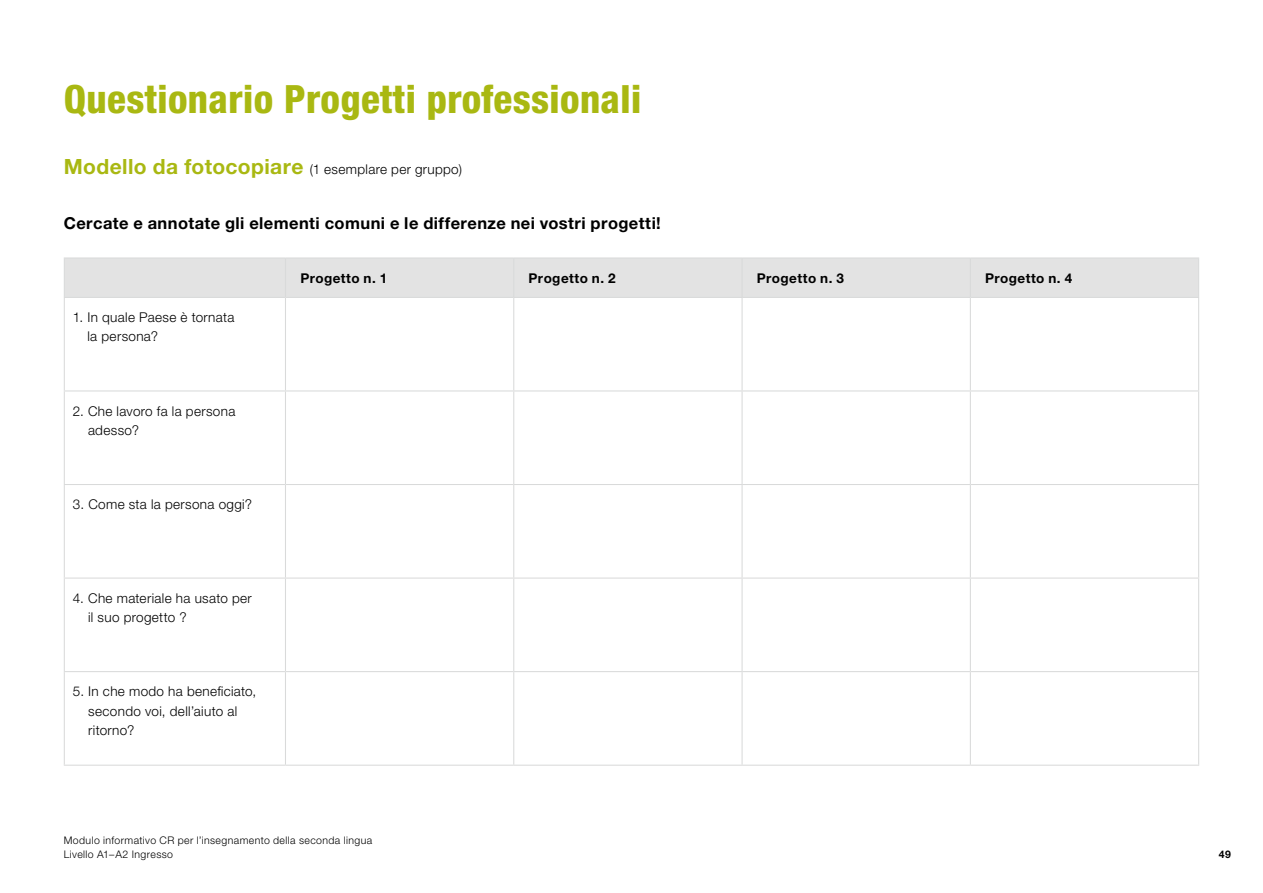
<style>
.page{position:relative;width:1263px;height:893px;background:#fff}
.page>*{position:absolute;margin:0;border:0;box-sizing:border-box;transform-origin:0 0}
.t1{font:800 condensed 39px "Helvetica Neue LT Std";letter-spacing:.01em;color:#a9b812}
.t2{font:700 16.5px "Helvetica Neue LT Std";letter-spacing:.025em;color:#000}
.t3{font:300 13.5px/19.5px "Helvetica Neue LT Std";letter-spacing:.025em;color:#000}
.t4{font:700 13.5px "Helvetica Neue LT Std";letter-spacing:.03em;color:#000}
.t5{font:300 10.5px/13.5px "Helvetica Neue LT Std";letter-spacing:.04em;color:#000}
.t6{font:700 10.5px "Helvetica Neue LT Std";color:#000}
.s1{font-weight:700;font-size:21px;color:#a9b812}
</style>
<div class="page">
<div style="left:65px;top:259px;width:1133px;height:38px;background:#e3e3e3"></div>
<hr style="left:64px;top:257px;width:221px;height:2px;background:#d9dada">
<hr style="left:64px;top:259px;width:1px;height:38px;background:#d9dada">
<hr style="left:285px;top:257px;width:229px;height:2px;background:#d9dada">
<hr style="left:285px;top:259px;width:1px;height:38px;background:#d9dada">
<hr style="left:514px;top:257px;width:228px;height:2px;background:#d9dada">
<hr style="left:513px;top:259px;width:1px;height:38px;background:#d9dada">
<hr style="left:742px;top:257px;width:228px;height:2px;background:#d9dada">
<hr style="left:741px;top:259px;width:2px;height:38px;background:#d9dada">
<hr style="left:970px;top:257px;width:229px;height:2px;background:#d9dada">
<hr style="left:970px;top:259px;width:1px;height:38px;background:#d9dada">
<hr style="left:1198px;top:259px;width:1px;height:38px;background:#d9dada">
<hr style="left:64px;top:297px;width:221px;height:1px;background:#d9dada">
<hr style="left:64px;top:298px;width:1px;height:92px;background:#d9dada">
<hr style="left:285px;top:297px;width:229px;height:1px;background:#d9dada">
<hr style="left:285px;top:298px;width:1px;height:92px;background:#d9dada">
<hr style="left:514px;top:297px;width:228px;height:1px;background:#d9dada">
<hr style="left:513px;top:298px;width:1px;height:92px;background:#d9dada">
<hr style="left:742px;top:297px;width:228px;height:1px;background:#d9dada">
<hr style="left:741px;top:298px;width:2px;height:92px;background:#d9dada">
<hr style="left:970px;top:297px;width:229px;height:1px;background:#d9dada">
<hr style="left:970px;top:298px;width:1px;height:92px;background:#d9dada">
<hr style="left:1198px;top:298px;width:1px;height:92px;background:#d9dada">
<hr style="left:64px;top:390px;width:221px;height:1px;background:#d9dada">
<hr style="left:64px;top:391px;width:1px;height:93px;background:#d9dada">
<hr style="left:285px;top:390px;width:229px;height:1px;background:#d9dada">
<hr style="left:285px;top:391px;width:1px;height:93px;background:#d9dada">
<hr style="left:514px;top:390px;width:228px;height:1px;background:#d9dada">
<hr style="left:513px;top:391px;width:1px;height:93px;background:#d9dada">
<hr style="left:742px;top:390px;width:228px;height:1px;background:#d9dada">
<hr style="left:741px;top:391px;width:2px;height:93px;background:#d9dada">
<hr style="left:970px;top:390px;width:229px;height:1px;background:#d9dada">
<hr style="left:970px;top:391px;width:1px;height:93px;background:#d9dada">
<hr style="left:1198px;top:391px;width:1px;height:93px;background:#d9dada">
<hr style="left:64px;top:484px;width:221px;height:1px;background:#d9dada">
<hr style="left:64px;top:485px;width:1px;height:92px;background:#d9dada">
<hr style="left:285px;top:484px;width:229px;height:1px;background:#d9dada">
<hr style="left:285px;top:485px;width:1px;height:92px;background:#d9dada">
<hr style="left:514px;top:484px;width:228px;height:1px;background:#d9dada">
<hr style="left:513px;top:485px;width:1px;height:92px;background:#d9dada">
<hr style="left:742px;top:484px;width:228px;height:1px;background:#d9dada">
<hr style="left:741px;top:485px;width:2px;height:92px;background:#d9dada">
<hr style="left:970px;top:484px;width:229px;height:1px;background:#d9dada">
<hr style="left:970px;top:485px;width:1px;height:92px;background:#d9dada">
<hr style="left:1198px;top:485px;width:1px;height:92px;background:#d9dada">
<hr style="left:64px;top:577px;width:221px;height:2px;background:#d9dada">
<hr style="left:64px;top:579px;width:1px;height:92px;background:#d9dada">
<hr style="left:285px;top:577px;width:229px;height:2px;background:#d9dada">
<hr style="left:285px;top:579px;width:1px;height:92px;background:#d9dada">
<hr style="left:514px;top:577px;width:228px;height:2px;background:#d9dada">
<hr style="left:513px;top:579px;width:1px;height:92px;background:#d9dada">
<hr style="left:742px;top:577px;width:228px;height:2px;background:#d9dada">
<hr style="left:741px;top:579px;width:2px;height:92px;background:#d9dada">
<hr style="left:970px;top:577px;width:229px;height:2px;background:#d9dada">
<hr style="left:970px;top:579px;width:1px;height:92px;background:#d9dada">
<hr style="left:1198px;top:579px;width:1px;height:92px;background:#d9dada">
<hr style="left:64px;top:671px;width:221px;height:1px;background:#d9dada">
<hr style="left:64px;top:672px;width:1px;height:93px;background:#d9dada">
<hr style="left:285px;top:671px;width:229px;height:1px;background:#d9dada">
<hr style="left:285px;top:672px;width:1px;height:93px;background:#d9dada">
<hr style="left:514px;top:671px;width:228px;height:1px;background:#d9dada">
<hr style="left:513px;top:672px;width:1px;height:93px;background:#d9dada">
<hr style="left:742px;top:671px;width:228px;height:1px;background:#d9dada">
<hr style="left:741px;top:672px;width:2px;height:93px;background:#d9dada">
<hr style="left:970px;top:671px;width:229px;height:1px;background:#d9dada">
<hr style="left:970px;top:672px;width:1px;height:93px;background:#d9dada">
<hr style="left:1198px;top:672px;width:1px;height:93px;background:#d9dada">
<hr style="left:64px;top:765px;width:221px;height:1px;background:#d9dada">
<hr style="left:285px;top:765px;width:229px;height:1px;background:#d9dada">
<hr style="left:514px;top:765px;width:228px;height:1px;background:#d9dada">
<hr style="left:742px;top:765px;width:228px;height:1px;background:#d9dada">
<hr style="left:970px;top:765px;width:229px;height:1px;background:#d9dada">
<h1 class="t1" style="left:64px;top:75px;width:579px">Questionario Progetti professionali</h1>
<p class="t3" style="left:64px;top:159px;width:400px"><span class="s1">Modello da fotocopiare</span> (1 esemplare per gruppo)</p>
<p class="t2" style="left:64px;top:212px;width:599px">Cercate e annotate gli elementi comuni e le differenze nei vostri progetti!</p>
<p class="t3" style="left:87px;top:307px;width:148px;text-indent:-15px">1. In quale Paese è tornata la persona?</p>
<p class="t3" style="left:88px;top:401px;width:149px;text-indent:-15px">2. Che lavoro fa la persona adesso?</p>
<p class="t3" style="left:73px;top:494px;width:181px">3. Come sta la persona oggi?</p>
<p class="t3" style="left:88px;top:588px;width:165px;text-indent:-15px">4. Che materiale ha usato per il suo progetto ?</p>
<p class="t3" style="left:88px;top:681px;width:170px;text-indent:-15px">5. In che modo ha beneficiato, secondo voi, dell’aiuto al ritorno?</p>
<p class="t4" style="left:300px;top:269px;width:88px">Progetto n. 1</p>
<p class="t4" style="left:529px;top:269px;width:88px">Progetto n. 2</p>
<p class="t4" style="left:757px;top:269px;width:88px">Progetto n. 3</p>
<p class="t4" style="left:985px;top:269px;width:88px">Progetto n. 4</p>
<p class="t5" style="left:64px;top:833px;width:310px">Modulo informativo CR per l’insegnamento della seconda lingua<br>Livello A1–A2 Ingresso</p>
<p class="t6" style="left:1219px;top:847px;width:14px">49</p>
</div>
